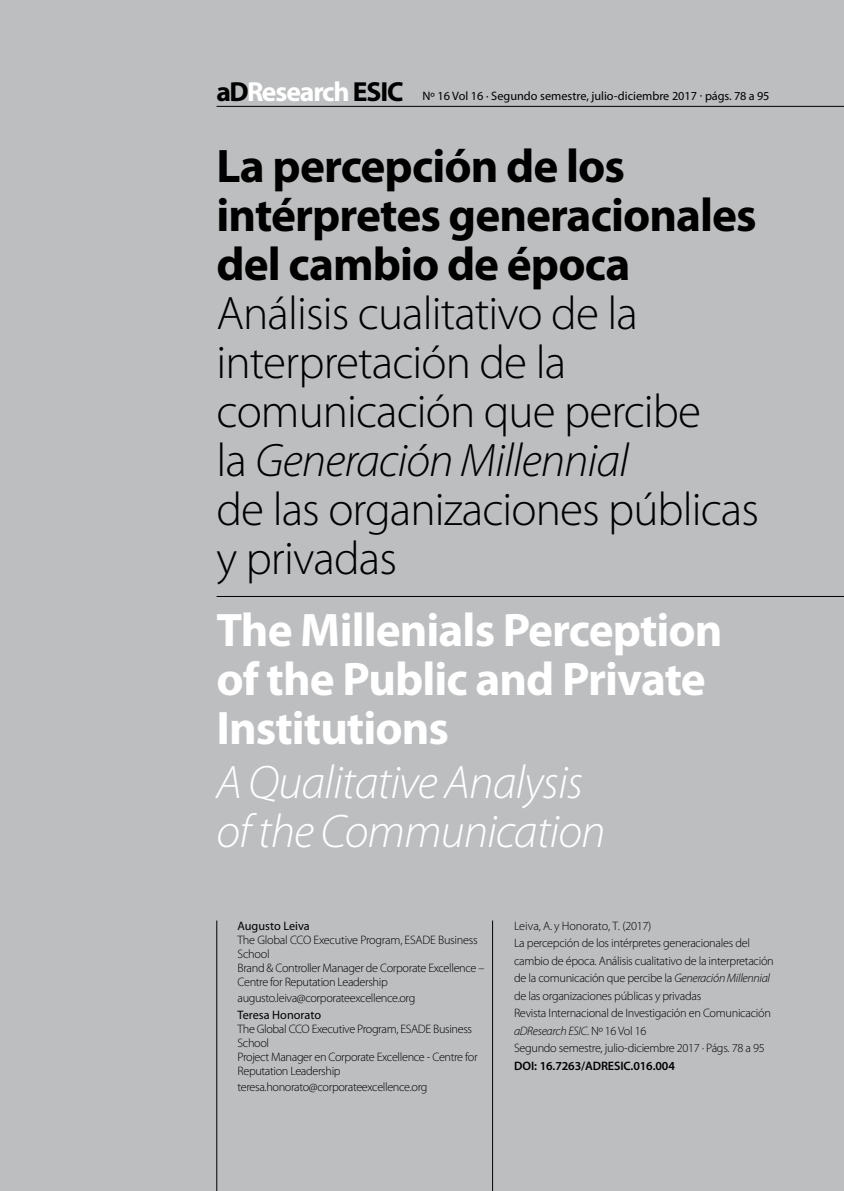
<style>
.page{position:relative;width:844px;height:1191px;background:#fff}
.page>*{position:absolute;margin:0;border:0;box-sizing:border-box;transform-origin:0 0}
.t1{font:300 47.25px/49px "Myriad Pro";letter-spacing:-.02em;color:#000}
.t2{font:700 47.25px/49px "Myriad Pro";letter-spacing:-.02em;color:#000}
.t3{font:700 47.25px/49px "Myriad Pro";letter-spacing:-.02em;color:#fff}
.t4{font:italic 300 47.25px/49px "Myriad Pro";letter-spacing:-.02em;color:#fff}
.t5{font:700 27.65px "Myriad Pro";letter-spacing:-.04em;color:#fff}
.t6{font:300 12.25px/17.5px "Myriad Pro";letter-spacing:-.025em;color:#000}
.t7{font:12.25px "Myriad Pro";color:#000}
.t8{font:600 12.25px "Myriad Pro";letter-spacing:-.01em;color:#000}
.s1{color:#000}
.s2{font-style:italic}
</style>
<div class="page">
<div style="left:0;top:0;width:843px;height:1191px;background:#bcbec0"></div>
<hr style="left:216px;top:596px;width:627px;height:1px;background:#000">
<hr style="left:216px;top:106px;width:627px;height:1px;background:#000">
<hr style="left:492px;top:920px;width:1px;height:271px;background:#000">
<hr style="left:216px;top:920px;width:1px;height:271px;background:#000">
<h2 class="t5" style="left:216px;top:73px;width:189px"><span class="s1">aD</span>Research <span class="s1">ESIC</span></h2>
<p class="t7" style="left:422px;top:88px;width:348px">Nº 16 Vol 16 · Segundo semestre, julio-diciembre 2017 · págs. 78 a 95</p>
<h1 class="t2" style="left:216px;top:140px;width:541px">La percepción de los intérpretes generacionales del cambio de época</h1>
<h1 class="t1" style="left:216px;top:289px;width:544px">Análisis cualitativo de la interpretación de la comunicación que percibe<br>la <span class="s2">Generación Millennial<br></span>de las organizaciones públicas y privadas</h1>
<h1 class="t3" style="left:216px;top:604px;width:507px">The Millenials Perception of the Public and Private<br>Institutions</h1>
<h1 class="t4" style="left:216px;top:757px;width:390px">A Qualitative Analysis of the Communication</h1>
<p class="t7" style="left:237px;top:918px;width:74px">Augusto Leiva</p>
<p class="t6" style="left:237px;top:932px;width:248px;line-height:14px">The Global CCO Executive Program, ESADE Business School<br>Brand &amp; Controller Manager de Corporate Excellence – Centre for Reputation Leadership</p>
<p class="t6" style="left:237px;top:989px;width:179px">augusto.leiva@corporateexcellence.org</p>
<p class="t7" style="left:237px;top:1007px;width:85px">Teresa Honorato</p>
<p class="t6" style="left:237px;top:1021px;width:241px;line-height:14px">The Global CCO Executive Program, ESADE Business School<br>Project Manager en Corporate Excellence - Centre for Reputation Leadership</p>
<p class="t6" style="left:237px;top:1078px;width:191px">teresa.honorato@corporateexcellence.org</p>
<p class="t6" style="left:514px;top:916px;width:261px">Leiva, A. y Honorato, T. (2017)<br>La percepción de los intérpretes generacionales del cambio de época. Análisis cualitativo de la interpretación de la comunicación que percibe la <span class="s2">Generación Millennial </span>de las organizaciones públicas y privadas<br>Revista Internacional de Investigación en Comunicación <span class="s2">aDResearch ESIC</span>. Nº 16 Vol 16<br>Segundo semestre, julio-diciembre 2017 · Págs. 78 a 95</p>
<p class="t8" style="left:514px;top:1058px;width:162px">DOI: 16.7263/ADRESIC.016.004</p>
</div>
